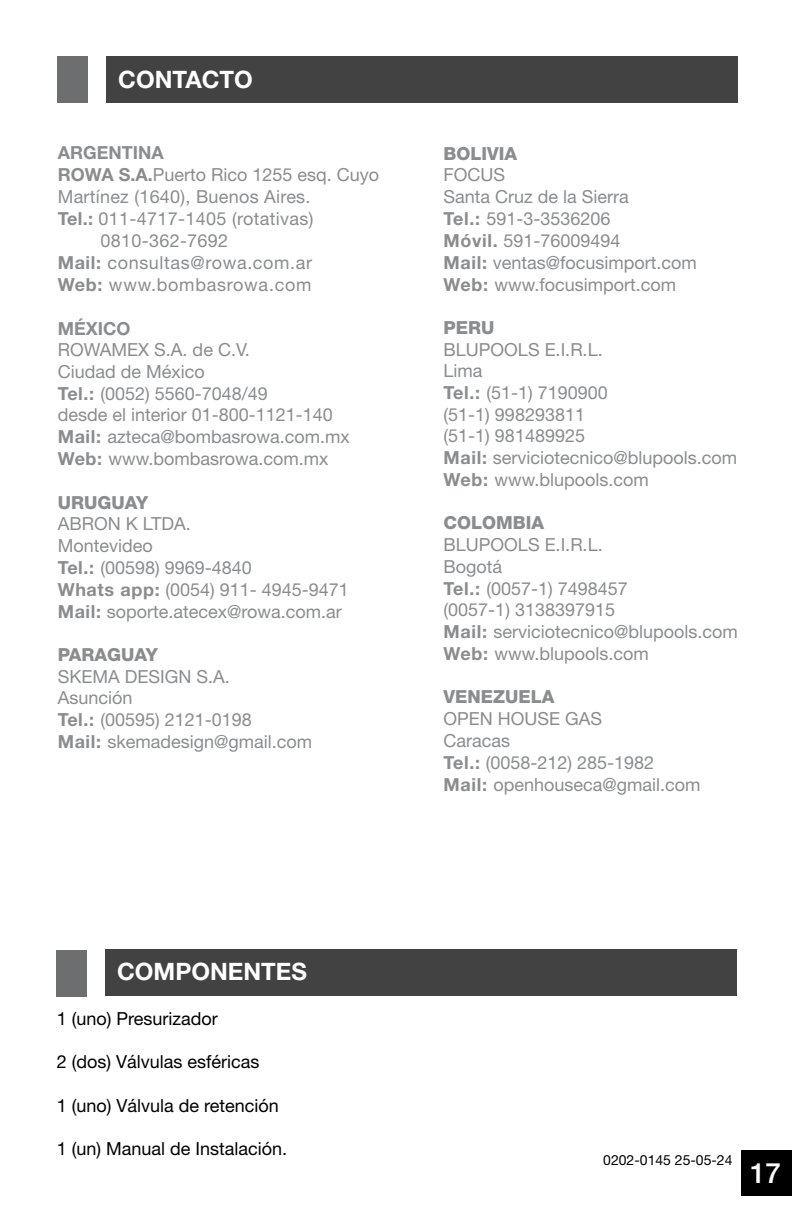
<style>
.page{position:relative;width:792px;height:1224px;background:#fff}
.page>*{position:absolute;margin:0;border:0;box-sizing:border-box;transform-origin:0 0}
.t1{font:500 28px "Helvetica Neue";color:#fff}
.t2{font:700 24px "Helvetica Neue LT Std";color:#fff}
.t3{font:18px/21.8px "Helvetica Neue";color:#8a8c8e}
.t4{font:18px "Helvetica Neue";color:#000}
.t5{font:800 18px "Helvetica Neue";color:#8a8c8e}
.t6{font:18px "Helvetica Neue";letter-spacing:.02em;color:#8a8c8e}
.t7{font:18px "Helvetica Neue";letter-spacing:.035em;color:#8a8c8e}
.t8{font:18px "Helvetica Neue";letter-spacing:.04em;color:#8a8c8e}
.t9{font:700 18px "Helvetica Neue LT Std";color:#8a8c8e}
.t10{font:14px "Helvetica Neue";color:#000}
.s1{font-family:"Helvetica Neue LT Std";font-weight:700}
</style>
<div class="page">
<div style="left:741px;top:1150px;width:51px;height:46px;background:#000"></div>
<div style="left:106px;top:57px;width:631px;height:46px;background:#424243"></div>
<div style="left:58px;top:57px;width:30px;height:46px;background:#6c6e70"></div>
<div style="left:105px;top:949px;width:631px;height:47px;background:#424243"></div>
<div style="left:57px;top:950px;width:30px;height:47px;background:#6c6e70"></div>
<h2 class="t2" style="left:118px;top:65px;width:136px">CONTACTO</h2>
<p class="t9" style="left:58px;top:141px;width:107px">ARGENTINA</p>
<p class="t3" style="left:58px;top:163px;width:323px"><span class="s1">ROWA S.A.</span>Puerto Rico 1255 esq. Cuyo</p>
<p class="t3" style="left:58px;top:185px;width:254px">Martínez (1640), Buenos Aires.</p>
<p class="t6" style="left:58px;top:208px;width:257px"><span class="s1">Tel.:</span> 011-4717-1405 (rotativas)</p>
<p class="t6" style="left:100px;top:230px;width:129px">0810-362-7692</p>
<p class="t7" style="left:58px;top:252px;width:256px"><span class="s1">Mail:</span> consultas@rowa.com.ar</p>
<p class="t8" style="left:58px;top:273px;width:255px"><span class="s1">Web:</span> www.bombasrowa.com</p>
<p class="t9" style="left:58px;top:317px;width:74px">MÉXICO</p>
<p class="t3" style="left:58px;top:339px;width:294px">ROWAMEX S.A. de C.V.<br>Ciudad de México<br><span class="s1">Tel.:</span> (0052) 5560-7048/49<br>desde el interior 01-800-1121-140<br><span class="s1">Mail:</span> azteca@bombasrowa.com.mx<br><span class="s1">Web:</span> www.bombasrowa.com.mx</p>
<p class="t5" style="left:58px;top:491px;width:92px">URUGUAY</p>
<p class="t3" style="left:58px;top:513px;width:293px">ABRON K LTDA.<br>Montevideo<br><span class="s1">Tel.:</span> (00598) 9969-4840<br><span class="s1">Whats app:</span> (0054) 911- 4945-9471<br><span class="s1">Mail:</span> soporte.atecex@rowa.com.ar</p>
<p class="t5" style="left:58px;top:644px;width:102px">PARAGUAY</p>
<p class="t3" style="left:58px;top:665px;width:256px">SKEMA DESIGN S.A.<br>Asunción<br><span class="s1">Tel.:</span> (00595) 2121-0198<br><span class="s1">Mail:</span> skemadesign@gmail.com</p>
<p class="t5" style="left:444px;top:142px;width:75px">BOLIVIA</p>
<p class="t3" style="left:444px;top:163px;width:255px">FOCUS<br>Santa Cruz de la Sierra<br><span class="s1">Tel.:</span> 591-3-3536206<br><span class="s1">Móvil.</span> 591-76009494<br><span class="s1">Mail:</span> ventas@focusimport.com<br><span class="s1">Web:</span> www.focusimport.com</p>
<p class="t5" style="left:444px;top:317px;width:52px">PERU</p>
<p class="t3" style="left:444px;top:338px;width:295px">BLUPOOLS E.I.R.L.<br>Lima<br><span class="s1">Tel.:</span> (51-1) 7190900<br>(51-1) 998293811<br>(51-1) 981489925<br><span class="s1">Mail:</span> serviciotecnico@blupools.com<br><span class="s1">Web:</span> www.blupools.com</p>
<p class="t5" style="left:444px;top:512px;width:102px">COLOMBIA</p>
<p class="t3" style="left:444px;top:534px;width:296px">BLUPOOLS E.I.R.L.<br>Bogotá<br><span class="s1">Tel.:</span> (0057-1) 7498457<br>(0057-1) 3138397915<br><span class="s1">Mail:</span> serviciotecnico@blupools.com<br><span class="s1">Web:</span> www.blupools.com</p>
<p class="t5" style="left:444px;top:686px;width:113px">VENEZUELA</p>
<p class="t3" style="left:444px;top:708px;width:258px">OPEN HOUSE GAS<br>Caracas<br><span class="s1">Tel.:</span> (0058-212) 285-1982<br><span class="s1">Mail:</span> openhouseca@gmail.com</p>
<h2 class="t2" style="left:117px;top:956px;width:191px">COMPONENTES</h2>
<p class="t4" style="left:57px;top:1008px;width:162px">1 (uno) Presurizador</p>
<p class="t4" style="left:57px;top:1051px;width:204px">2 (dos) Válvulas esféricas</p>
<p class="t4" style="left:57px;top:1094px;width:224px">1 (uno) Válvula de retención</p>
<p class="t4" style="left:57px;top:1138px;width:232px">1 (un) Manual de Instalación.</p>
<p class="t10" style="left:603px;top:1151px;width:131px">0202-0145 25-05-24</p>
<h1 class="t1" style="left:750px;top:1151px;width:33px">17</h1>
</div>
